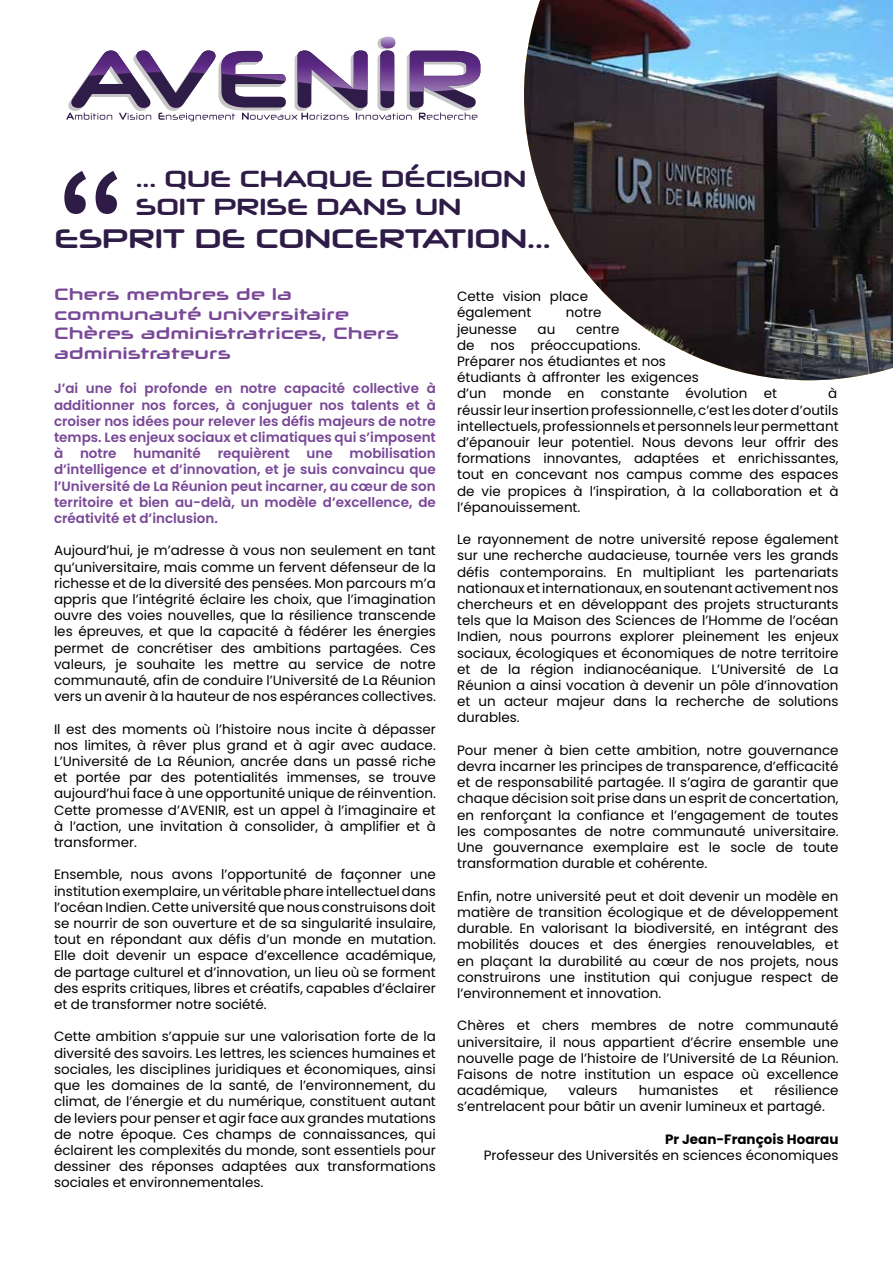
<style>
.page{position:relative;width:893px;height:1263px;background:#fff}
.page>*{position:absolute;margin:0;border:0;box-sizing:border-box;transform-origin:0 0}
.t1{font:700 124.8px "Source Sans Pro";color:#2e1c46}
.t2{font:700 27px "Neuropol X Rg";letter-spacing:-.03em;color:#2e1c47}
.t3{font:700 23.55px/28.2px "Neuropol X Rg";letter-spacing:-.03em;color:#2e1c47}
.t4{font:700 16.5px/19.8px "Neuropol X Rg";color:#794897}
.t5{font:13.5px/16.2px "Poppins";color:#000;text-align:justify}
.t6{font:600 13.5px/16.2px "Poppins";color:#794897;text-align:justify}
.t7{font:700 13.5px "Poppins";color:#000}
</style>
<div class="page">
<img style="left:524px;top:0;width:369px;height:380px">
<svg style="left:66px;top:37px;width:414px;height:84px"></svg>
<h3 class="t3" style="left:136px;top:162px;width:393px">... QUE CHAQUE DÉCISION<br>SOIT PRISE DANS UN</h3>
<h2 class="t2" style="left:54px;top:216px;width:498px">ESPRIT DE CONCERTATION...</h2>
<h1 class="t1" style="left:58px;top:122px;width:70px">ʻʻ</h1>
<p class="t4" style="left:54px;top:282px;width:347px">Chers membres de la communauté universitaire<br>Chères administratrices, Chers administrateurs</p>
<p class="t6" style="left:54px;top:381px;width:383px">J’ai une foi profonde en notre capacité collective à additionner nos forces, à conjuguer nos talents et à croiser nos idées pour relever les défis majeurs de notre temps. Les enjeux sociaux et climatiques qui s’imposent à</p>
<p class="t6" style="left:80px;top:445px;width:38px">notre</p>
<p class="t6" style="left:133px;top:445px;width:69px">humanité</p>
<p class="t6" style="left:218px;top:445px;width:73px">requièrent</p>
<p class="t6" style="left:307px;top:445px;width:28px">une</p>
<p class="t6" style="left:54px;top:445px;width:383px;text-indent:296px">mobilisation d’intelligence et d’innovation, et je suis convaincu que l’Université de La Réunion peut incarner, au cœur de son territoire et bien au-delà, un modèle d’excellence, de créativité et d’inclusion.</p>
<p class="t5" style="left:54px;top:543px;width:383px">Aujourd’hui, je m’adresse à vous non seulement en tant qu’universitaire, mais comme un fervent défenseur de la richesse et de la diversité des pensées. Mon parcours m’a appris que l’intégrité éclaire les choix, que l’imagination ouvre des voies nouvelles, que la résilience transcende les épreuves, et que la capacité à fédérer les énergies permet de concrétiser des ambitions partagées. Ces valeurs, je souhaite les mettre au service de notre communauté, afin de conduire l’Université de La Réunion vers un avenir à la hauteur de nos espérances collectives.</p>
<p class="t5" style="left:54px;top:721px;width:383px">Il est des moments où l’histoire nous incite à dépasser nos limites, à rêver plus grand et à agir avec audace.<br>L’Université de La Réunion, ancrée dans un passé riche et portée par des potentialités immenses, se trouve aujourd’hui face à une opportunité unique de réinvention.<br>Cette promesse d’AVENIR, est un appel à l’imaginaire et à l’action, une invitation à consolider, à amplifier et à transformer.</p>
<p class="t5" style="left:54px;top:867px;width:383px">Ensemble, nous avons l’opportunité de façonner une institution exemplaire, un véritable phare intellectuel dans l’océan Indien. Cette université que nous construisons doit se nourrir de son ouverture et de sa singularité insulaire, tout en répondant aux défis d’un monde en mutation.<br>Elle doit devenir un espace d’excellence académique, de partage culturel et d’innovation, un lieu où se forment des esprits critiques, libres et créatifs, capables d’éclairer et de transformer notre société.</p>
<p class="t5" style="left:54px;top:1029px;width:383px">Cette ambition s’appuie sur une valorisation forte de la diversité des savoirs. Les lettres, les sciences humaines et sociales, les disciplines juridiques et économiques, ainsi que les domaines de la santé, de l’environnement, du climat, de l’énergie et du numérique, constituent autant de leviers pour penser et agir face aux grandes mutations de notre époque. Ces champs de connaissances, qui éclairent les complexités du monde, sont essentiels pour dessiner des réponses adaptées aux transformations sociales et environnementales.</p>
<p class="t5" style="left:457px;top:288px;width:132px">Cette vision place également</p>
<p class="t5" style="left:566px;top:305px;width:37px">notre</p>
<p class="t5" style="left:457px;top:321px;width:61px">jeunesse</p>
<p class="t5" style="left:538px;top:321px;width:19px">au</p>
<p class="t5" style="left:457px;top:321px;width:321px;text-align:left;text-indent:119px">centre<br>de nos préoccupations.<br>Préparer nos étudiantes et nos<br>étudiants à affronter les exigences<br>d’un monde en constante évolution et</p>
<p class="t5" style="left:457px;top:386px;width:383px;text-indent:371px">à réussir leur insertion professionnelle, c’est les doter d’outils intellectuels, professionnels et personnels leur permettant d’épanouir leur potentiel. Nous devons leur offrir des formations innovantes, adaptées et enrichissantes, tout en concevant nos campus comme des espaces de vie propices à l’inspiration, à la collaboration et à l’épanouissement.</p>
<p class="t5" style="left:457px;top:531px;width:383px">Le rayonnement de notre université repose également sur une recherche audacieuse, tournée vers les grands défis contemporains. En multipliant les partenariats nationaux et internationaux, en soutenant activement nos chercheurs et en développant des projets structurants tels que la Maison des Sciences de l’Homme de l’océan Indien, nous pourrons explorer pleinement les enjeux sociaux, écologiques et économiques de notre territoire et de la région indianocéanique. L’Université de La Réunion a ainsi vocation à devenir un pôle d’innovation et un acteur majeur dans la recherche de solutions durables.</p>
<p class="t5" style="left:457px;top:742px;width:383px">Pour mener à bien cette ambition, notre gouvernance devra incarner les principes de transparence, d’efficacité et de responsabilité partagée. Il s’agira de garantir que chaque décision soit prise dans un esprit de concertation, en renforçant la confiance et l’engagement de toutes les composantes de notre communauté universitaire.<br>Une gouvernance exemplaire est le socle de toute transformation durable et cohérente.</p>
<p class="t5" style="left:457px;top:888px;width:383px">Enfin, notre université peut et doit devenir un modèle en matière de transition écologique et de développement durable. En valorisant la biodiversité, en intégrant des mobilités douces et des énergies renouvelables, et en plaçant la durabilité au cœur de nos projets, nous construirons une institution qui conjugue respect de l’environnement et innovation.</p>
<p class="t5" style="left:457px;top:1017px;width:383px">Chères et chers membres de notre communauté universitaire, il nous appartient d’écrire ensemble une nouvelle page de l’histoire de l’Université de La Réunion.<br>Faisons de notre institution un espace où excellence académique,</p>
<p class="t5" style="left:457px;top:1082px;width:383px;text-indent:317px">résilience s’entrelacent pour bâtir un avenir lumineux et partagé.</p>
<p class="t7" style="left:665px;top:1131px;width:175px">Pr Jean-François Hoarau</p>
<p class="t5" style="left:484px;top:1147px;width:356px">Professeur des Universités en sciences économiques</p>
<p class="t5" style="left:568px;top:1082px;width:51px">valeurs</p>
<p class="t5" style="left:639px;top:1082px;width:81px">humanistes</p>
<p class="t5" style="left:740px;top:1082px;width:15px">et</p>
</div>
